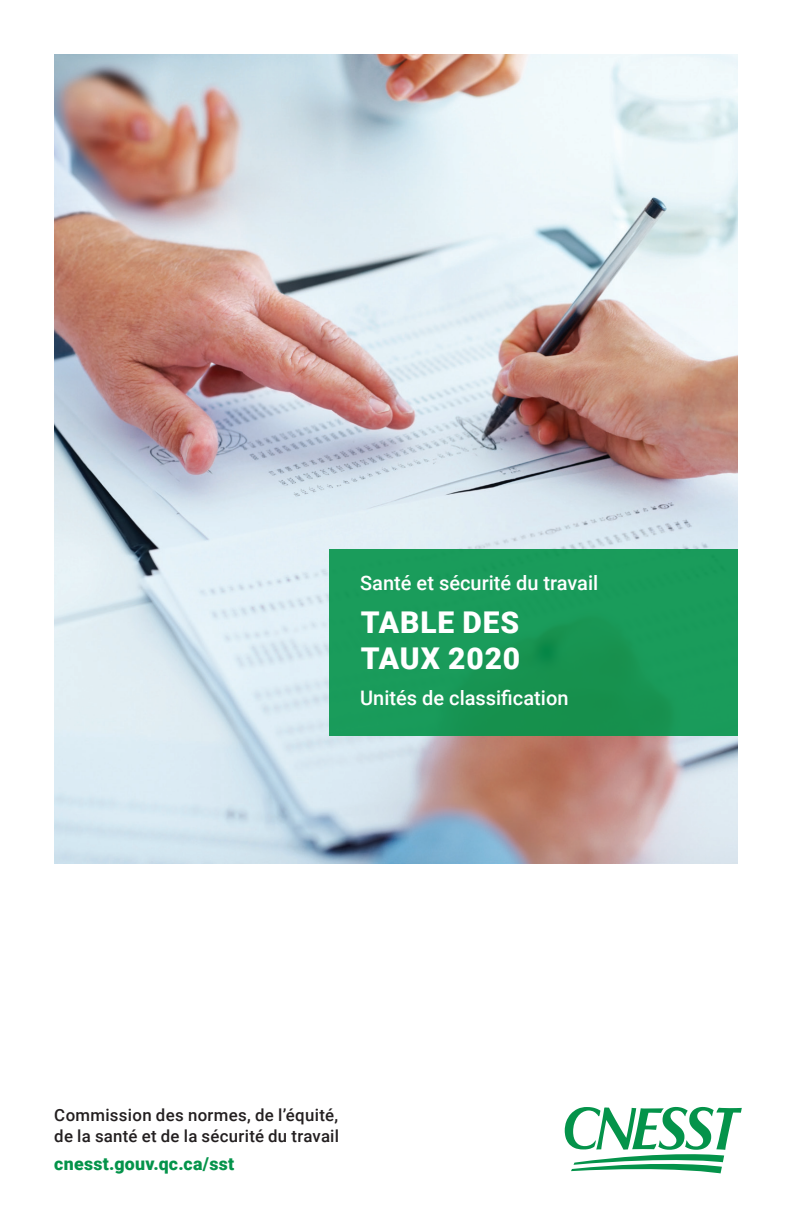
<style>
.page{position:relative;width:792px;height:1224px;background:#fff}
.page>*{position:absolute;margin:0;border:0;box-sizing:border-box;transform-origin:0 0}
.t1{font:900 30px/36px "Roboto";letter-spacing:.03em;color:#fff}
.t2{font:500 20px "Roboto";color:#fff}
.t3{font:900 17.8px "Roboto";letter-spacing:.015em;color:#04934a}
.t4{font:500 16.8px "Roboto";letter-spacing:.015em;color:#231f20}
</style>
<div class="page">
<img style="left:54px;top:54px;width:684px;height:810px">
<div style="left:330px;top:549px;width:408px;height:186px;background:linear-gradient(to right,#199a59,#199856)"></div>
<svg style="left:565px;top:1107px;width:177px;height:66px"></svg>
<p class="t2" style="left:360px;top:569px;width:240px">Santé et sécurité du travail</p>
<p class="t1" style="left:361px;top:603px;width:161px">TABLE DES<br>TAUX 2020</p>
<p class="t2" style="left:360px;top:684px;width:210px">Unités de classification</p>
<p class="t4" style="left:54px;top:1103px;width:285px">Commission des normes, de l’équité,</p>
<p class="t4" style="left:54px;top:1124px;width:286px">de la santé et de la sécurité du travail</p>
<p class="t3" style="left:54px;top:1151px;width:181px">cnesst.gouv.qc.ca/sst</p>
</div>
